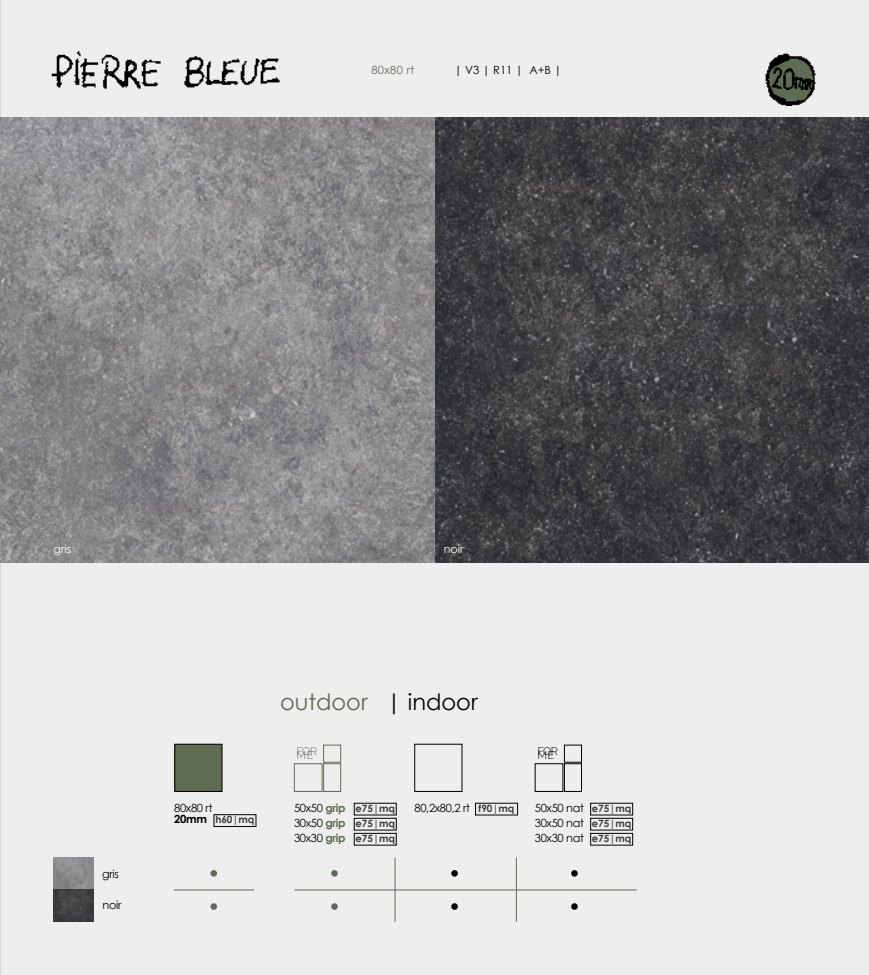
<style>
.page{position:relative;width:869px;height:975px;background:#fff}
.page>*{position:absolute;margin:0;border:0;box-sizing:border-box;transform-origin:0 0}
.t1{font:22.5px "Century Gothic";color:#5e6c52}
.t2{font:11.25px/15px "Century Gothic";letter-spacing:-.03em;color:#000;text-align:justify}
.t3{font:11.25px "Century Gothic";color:#fff}
.t4{font:11.25px "Century Gothic";letter-spacing:.03em;color:#5e6c52}
.t5{font:700 11.25px "Century Gothic";color:#000}
.t6{font:300 11px "Raleway";color:#6f6e6e}
.t7{font:300 11px "Raleway";color:#000}
.t8{font:700 10px "Century Gothic";color:#3c3c3b}
.s1{color:#000}
.s2{font-weight:700;color:#5e6c52}
</style>
<div class="page">
<div style="left:0;top:0;width:868px;height:974px;background:#eee"></div>
<img style="left:0;top:117px;width:868px;height:445px">
<hr style="left:394px;top:857px;width:1px;height:64px;background:#5e6c52">
<hr style="left:516px;top:857px;width:1px;height:64px;background:#5e6c52">
<hr style="left:174px;top:889px;width:80px;height:1px;background:#5e6c52">
<hr style="left:294px;top:889px;width:342px;height:1px;background:#5e6c52">
<img style="left:53px;top:857px;width:41px;height:64px">
<div style="left:175px;top:744px;width:47px;height:47px;background:#5e6c52"></div>
<div style="left:174px;top:743px;width:48px;height:48px;border:1px solid #000"></div>
<svg style="left:331px;top:870px;width:6px;height:6px"></svg>
<div style="left:210px;top:870px;width:7px;height:6px;background:#5e6c52;border-radius:50%"></div>
<svg style="left:571px;top:870px;width:6px;height:6px"></svg>
<svg style="left:451px;top:870px;width:6px;height:6px"></svg>
<svg style="left:331px;top:903px;width:6px;height:6px"></svg>
<div style="left:210px;top:903px;width:7px;height:6px;background:#5e6c52;border-radius:50%"></div>
<svg style="left:571px;top:903px;width:6px;height:6px"></svg>
<svg style="left:451px;top:903px;width:6px;height:6px"></svg>
<div style="left:294px;top:763px;width:28px;height:28px;border:1px solid #5e6c52"></div>
<div style="left:323px;top:763px;width:18px;height:28px;border:1px solid #5e6c52"></div>
<div style="left:323px;top:744px;width:18px;height:18px;border:1px solid #5e6c52"></div>
<div style="left:564px;top:763px;width:17px;height:28px;border:1px solid #000"></div>
<img style="left:764px;top:53px;width:51px;height:53px">
<img style="left:49px;top:50px;width:236px;height:41px">
<div style="left:214px;top:814px;width:42px;height:12px;border:1px solid #000"></div>
<div style="left:354px;top:833px;width:42px;height:12px;border:1px solid #000"></div>
<div style="left:590px;top:833px;width:42px;height:12px;border:1px solid #000"></div>
<div style="left:354px;top:818px;width:42px;height:12px;border:1px solid #000"></div>
<div style="left:590px;top:818px;width:42px;height:12px;border:1px solid #000"></div>
<p class="t4" style="left:371px;top:62px;width:45px">80x80 rt</p>
<p class="t2" style="left:454px;top:62px;width:109px">| V3 | R11 | A+B |</p>
<p class="t3" style="left:53px;top:541px;width:19px">gris</p>
<p class="t3" style="left:443px;top:541px;width:21px">noir</p>
<h1 class="t1" style="left:280px;top:687px;width:199px">outdoor <span class="s1">| indoor</span></h1>
<p class="t6" style="left:296px;top:744px;width:22px">FOR</p>
<p class="t6" style="left:296px;top:749px;width:18px">ME</p>
<p class="t7" style="left:537px;top:744px;width:22px">FOR</p>
<p class="t7" style="left:537px;top:749px;width:18px">ME</p>
<p class="t2" style="left:102px;top:865px;width:18px">gris</p>
<p class="t2" style="left:102px;top:897px;width:20px">noir</p>
<p class="t2" style="left:174px;top:800px;width:40px">80x80 rt</p>
<p class="t5" style="left:174px;top:812px;width:34px">20mm</p>
<p class="t2" style="left:294px;top:800px;width:53px">50x50 <span class="s2">grip </span>30x50 <span class="s2">grip </span>30x30 <span class="s2">grip</span></p>
<p class="t2" style="left:534px;top:800px;width:51px">50x50 nat 30x50 nat 30x30 nat</p>
<p class="t2" style="left:414px;top:800px;width:57px">80,2x80,2 rt</p>
<p class="t8" style="left:355px;top:802px;width:41px">e75|mq</p>
<p class="t8" style="left:478px;top:802px;width:37px">f90|mq</p>
<p class="t8" style="left:591px;top:802px;width:41px">e75|mq</p>
<p class="t8" style="left:355px;top:832px;width:41px">e75|mq</p>
<p class="t8" style="left:591px;top:832px;width:41px">e75|mq</p>
<p class="t8" style="left:215px;top:813px;width:41px">h60|mq</p>
<p class="t8" style="left:355px;top:817px;width:41px">e75|mq</p>
<p class="t8" style="left:591px;top:817px;width:41px">e75|mq</p>
</div>
